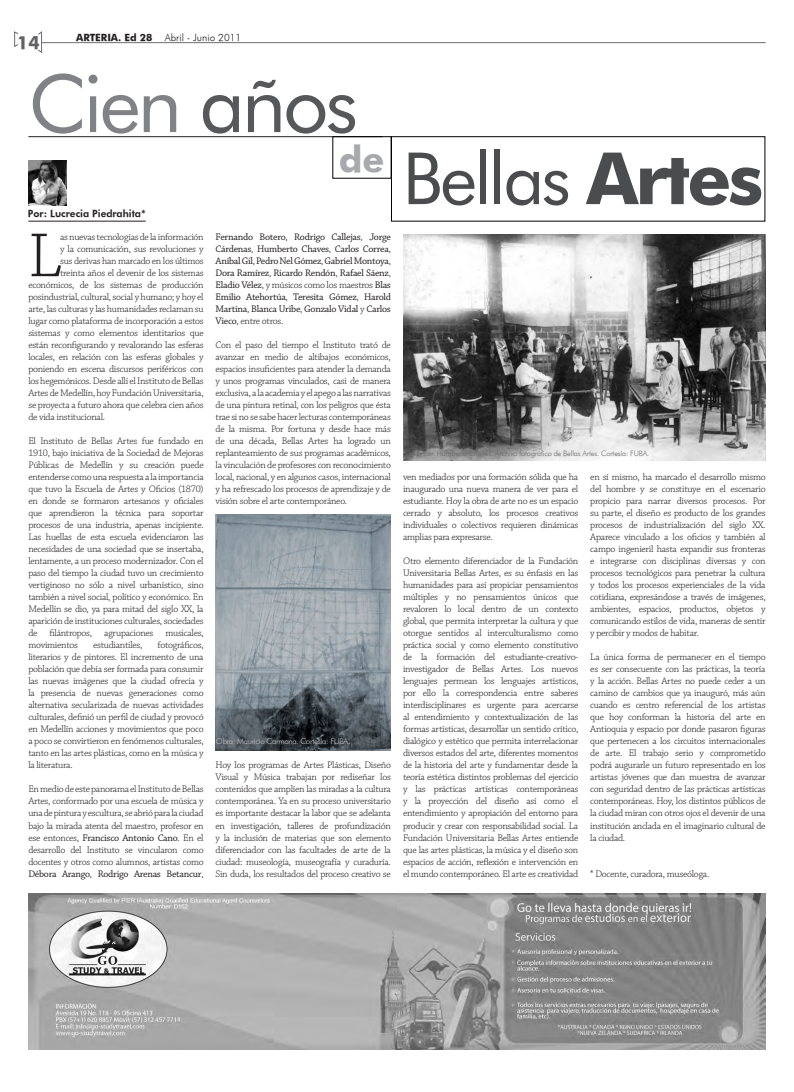
<style>
.page{position:relative;width:794px;height:1092px;background:#fff}
.page>*{position:absolute;margin:0;border:0;box-sizing:border-box;transform-origin:0 0}
.footnote_text{font:80px "Futura Book BT";letter-spacing:-.04em;color:#808285}
.footnote_text-2{font:72px "Futura Book BT";letter-spacing:-.04em;color:#4b4c4d}
.footnote_text-3{font:300 65.4px "Chaparral Pro";color:#231f20}
.footnote_text-4{font:36px "Futura Bold BT";color:#a8a9ad}
.t1{font:18px "Futura Bold BT";color:#636366}
.footnote_text-5{font:300 10px/12px "Chaparral Pro";letter-spacing:-.03em;color:#231f20;text-align:justify}
.footnote_text-6{font:10px/12px "Chaparral Pro";letter-spacing:-.03em;color:#231f20;text-align:justify}
.textos{font:300 10px "Chaparral Pro";letter-spacing:-.03em;color:#231f20}
.textos-2{font:10px "Futura Heavy BT";color:#231f20}
.t2{font:10px "Futura Light BT";color:#231f20}
.t3{font:10px "Futura Bold BT";color:#231f20}
.footnote_text-7{font:8px "Futura Light BT";letter-spacing:-.035em;color:#bcbdc0}
.footnote_text-8{font:7.5px "Futura Light BT";letter-spacing:-.02em;color:#6c6d70}
.s1{color:#57585a}
.s2{font-weight:400}
.s3{font-weight:300}
.s4{font-family:"Futura Bold BT"}
</style>
<div class="page">
<svg style="left:38px;top:31px;width:5px;height:22px"></svg>
<svg style="left:14px;top:31px;width:5px;height:16px"></svg>
<hr style="left:42px;top:42px;width:723px;height:1px;background:#6c6d70">
<hr style="left:28px;top:136px;width:354px;height:1px;background:#231f20">
<div style="left:332px;top:136px;width:59px;height:43px;border:1px solid #000"></div>
<div style="left:391px;top:136px;width:374px;height:86px;border:1px solid #000"></div>
<img style="left:403px;top:234px;width:362px;height:227px">
<hr style="left:28px;top:221px;width:118px;height:1px;background:#231f20">
<img style="left:28px;top:160px;width:38px;height:45px">
<img style="left:216px;top:515px;width:175px;height:235px">
<img style="left:28px;top:893px;width:737px;height:156px">
<h3 class="t1" style="left:17px;top:31px;width:24px">14</h3>
<p class="t3" style="left:76px;top:31px;width:78px">ARTERIA. Ed 28</p>
<p class="t2" style="left:165px;top:31px;width:78px">Abril - Junio 2011</p>
<p class="footnote_text" style="left:29px;top:55px;width:331px">Cien <span class="s1">años</span></p>
<p class="footnote_text-4" style="left:339px;top:137px;width:47px">de</p>
<p class="textos-2" style="left:28px;top:208px;width:119px">Por: Lucrecia Piedrahita*</p>
<p class="footnote_text-3" style="left:28px;top:220px;width:35px">L</p>
<p class="footnote_text-5" style="left:60px;top:231px;width:145px">as nuevas tecnologías de la información</p>
<p class="footnote_text-5" style="left:60px;top:243px;width:145px">y la comunicación, sus revoluciones y</p>
<p class="footnote_text-5" style="left:60px;top:255px;width:145px">sus derivas han marcado en los últimos</p>
<p class="footnote_text-5" style="left:60px;top:267px;width:145px">treinta años el devenir de los sistemas</p>
<p class="footnote_text-5" style="left:28px;top:279px;width:177px">económicos, de los sistemas de producción</p>
<p class="footnote_text-5" style="left:28px;top:291px;width:177px">posindustrial, cultural, social y humano; y hoy el</p>
<p class="footnote_text-5" style="left:28px;top:303px;width:177px">arte, las culturas y las humanidades reclaman su</p>
<p class="footnote_text-5" style="left:28px;top:315px;width:177px">lugar como plataforma de incorporación a estos</p>
<p class="footnote_text-5" style="left:28px;top:327px;width:177px">sistemas y como elementos identitarios que</p>
<p class="footnote_text-5" style="left:28px;top:339px;width:177px">están reconfigurando y revalorando las esferas</p>
<p class="footnote_text-5" style="left:28px;top:351px;width:177px">locales, en relación con las esferas globales y</p>
<p class="footnote_text-5" style="left:28px;top:363px;width:177px">poniendo en escena discursos periféricos con</p>
<p class="footnote_text-5" style="left:28px;top:375px;width:177px">los hegemónicos. Desde allí el Instituto de Bellas</p>
<p class="footnote_text-5" style="left:28px;top:387px;width:177px">Artes de Medellín, hoy Fundación Universitaria,</p>
<p class="footnote_text-5" style="left:28px;top:399px;width:177px">se proyecta a futuro ahora que celebra cien años</p>
<p class="footnote_text-5" style="left:28px;top:411px;width:78px">de vida institucional.</p>
<p class="footnote_text-5" style="left:28px;top:435px;width:177px">El Instituto de Bellas Artes fue fundado en 1910, bajo iniciativa de la Sociedad de Mejoras Públicas de Medellín y su creación puede entenderse como una respuesta a la importancia que tuvo la Escuela de Artes y Oficios (1870) en donde se formaron artesanos y oficiales que aprendieron la técnica para soportar procesos de una industria, apenas incipiente.<br>Las huellas de esta escuela evidenciaron las necesidades de una sociedad que se insertaba, lentamente, a un proceso modernizador. Con el paso del tiempo la ciudad tuvo un crecimiento vertiginoso no sólo a nivel urbanístico, sino también a nivel social, político y económico. En Medellín se dio, ya para mitad del siglo XX, la aparición de instituciones culturales, sociedades de filántropos, agrupaciones musicales, movimientos</p>
<p class="footnote_text-5" style="left:93px;top:639px;width:51px">estudiantiles,</p>
<p class="footnote_text-5" style="left:28px;top:639px;width:177px;text-indent:129px">fotográficos, literarios y de pintores. El incremento de una población que debía ser formada para consumir las nuevas imágenes que la ciudad ofrecía y la presencia de nuevas generaciones como alternativa secularizada de nuevas actividades culturales, definió un perfil de ciudad y provocó en Medellín acciones y movimientos que poco a poco se convirtieron en fenómenos culturales, tanto en las artes plásticas, como en la música y la literatura.</p>
<p class="footnote_text-5" style="left:28px;top:783px;width:177px">En medio de este panorama el Instituto de Bellas Artes, conformado por una escuela de música y una de pintura y escultura, se abrió para la ciudad bajo la mirada atenta del maestro, profesor en ese entonces, <span class="s2">Francisco Antonio Cano</span>. En el desarrollo del Instituto se vincularon como docentes y otros como alumnos, artistas como <span class="s2">Débora Arango</span>, <span class="s2">Rodrigo Arenas Betancur</span>,</p>
<p class="footnote_text-6" style="left:215px;top:231px;width:177px">Fernando Botero<span class="s3">,</span> Rodrigo Callejas<span class="s3">,</span> Jorge Cárdenas<span class="s3">,</span> Humberto Chaves<span class="s3">,</span> Carlos Correa<span class="s3">, </span>Aníbal Gil<span class="s3">,</span> Pedro Nel Gómez<span class="s3">,</span> Gabriel Montoya<span class="s3">, </span>Dora Ramírez<span class="s3">,</span> Ricardo Rendón<span class="s3">,</span> Rafael Sáenz<span class="s3">, </span>Eladio Vélez<span class="s3">, y músicos como los maestros</span> Blas Emilio Atehortúa<span class="s3">,</span> Teresita Gómez<span class="s3">,</span> Harold Martina<span class="s3">,</span> Blanca Uribe<span class="s3">,</span> Gonzalo Vidal <span class="s3">y</span> Carlos Vieco<span class="s3">, entre otros.</span></p>
<p class="footnote_text-5" style="left:215px;top:339px;width:177px">Con el paso del tiempo el Instituto trató de avanzar en medio de altibajos económicos, espacios insuficientes para atender la demanda y unos programas vinculados, casi de manera exclusiva, a la academia y el apego a las narrativas de una pintura retinal, con los peligros que ésta trae si no se sabe hacer lecturas contemporáneas de la misma. Por fortuna y desde hace más de una década, Bellas Artes ha logrado un replanteamiento de sus programas académicos, la vinculación de profesores con reconocimiento local, nacional, y en algunos casos, internacional y ha refrescado los procesos de aprendizaje y de visión sobre el arte contemporáneo.</p>
<p class="footnote_text-7" style="left:216px;top:736px;width:136px">Obra: Mauricio Carmona. Cortesía: FUBA.</p>
<p class="footnote_text-5" style="left:215px;top:759px;width:177px">Hoy los programas de Artes Plásticas, Diseño Visual y Música trabajan por rediseñar los contenidos que amplíen las miradas a la cultura contemporánea. Ya en su proceso universitario es importante destacar la labor que se adelanta en investigación, talleres de profundización y la inclusión de materias que son elemento diferenciador con las facultades de arte de la ciudad: museología, museografía y curaduría.<br>Sin duda, los resultados del proceso creativo se</p>
<p class="footnote_text-2" style="left:402px;top:135px;width:362px">Bellas <span class="s4">Artes</span></p>
<p class="footnote_text-8" style="left:405px;top:449px;width:246px">Taller con Humberto Chaves. Archivo fotográfico de Bellas Artes. Cortesía: FUBA.</p>
<p class="footnote_text-5" style="left:403px;top:471px;width:177px">ven mediados por una formación sólida que ha inaugurado una nueva manera de ver para el estudiante. Hoy la obra de arte no es un espacio cerrado y absoluto, los procesos creativos individuales o colectivos requieren dinámicas amplias para expresarse.</p>
<p class="footnote_text-5" style="left:403px;top:555px;width:177px">Otro elemento diferenciador de la Fundación Universitaria Bellas Artes, es su énfasis en las humanidades para así propiciar pensamientos múltiples y no pensamientos únicos que revaloren lo local dentro de un contexto global, que permita interpretar la cultura y que otorgue sentidos al interculturalismo como práctica social y como elemento constitutivo de la formación del estudiante-creativo&shy;investigador de Bellas Artes. Los nuevos lenguajes permean los lenguajes artísticos, por ello la correspondencia entre saberes interdisciplinares es urgente para acercarse al entendimiento y contextualización de las formas artísticas, desarrollar un sentido crítico, dialógico y estético que permita interrelacionar diversos estados del arte, diferentes momentos de la historia del arte y fundamentar desde la teoría estética distintos problemas del ejercicio y las prácticas artísticas contemporáneas y la proyección del diseño así como el entendimiento y apropiación del entorno para producir y crear con responsabilidad social. La Fundación Universitaria Bellas Artes entiende que las artes plásticas, la música y el diseño son espacios de acción, reflexión e intervención en el mundo contemporáneo. El arte es creatividad</p>
<p class="footnote_text-5" style="left:590px;top:471px;width:177px">en sí mismo, ha marcado el desarrollo mismo del hombre y se constituye en el escenario propicio para narrar diversos procesos. Por su parte, el diseño es producto de los grandes procesos de industrialización del siglo XX.<br>Aparece vinculado a los oficios y también al campo ingenieril hasta expandir sus fronteras e integrarse con disciplinas diversas y con procesos tecnológicos para penetrar la cultura y todos los procesos experienciales de la vida cotidiana, expresándose a través de imágenes, ambientes, espacios, productos, objetos y comunicando estilos de vida, maneras de sentir y percibir y modos de habitar.</p>
<p class="footnote_text-5" style="left:590px;top:651px;width:177px">La única forma de permanecer en el tiempo es ser consecuente con las prácticas, la teoría y la acción. Bellas Artes no puede ceder a un camino de cambios que ya inauguró, más aún cuando es centro referencial de los artistas que hoy conforman la historia del arte en Antioquia y espacio por donde pasaron figuras que pertenecen a los circuitos internacionales de arte. El trabajo serio y comprometido podrá augurarle un futuro representado en los artistas jóvenes que dan muestra de avanzar con seguridad dentro de las prácticas artísticas contemporáneas. Hoy, los distintos públicos de la ciudad miran con otros ojos el devenir de una institución anclada en el imaginario cultural de la ciudad.</p>
<p class="textos" style="left:590px;top:867px;width:120px">* Docente, curadora, museóloga.</p>
</div>
